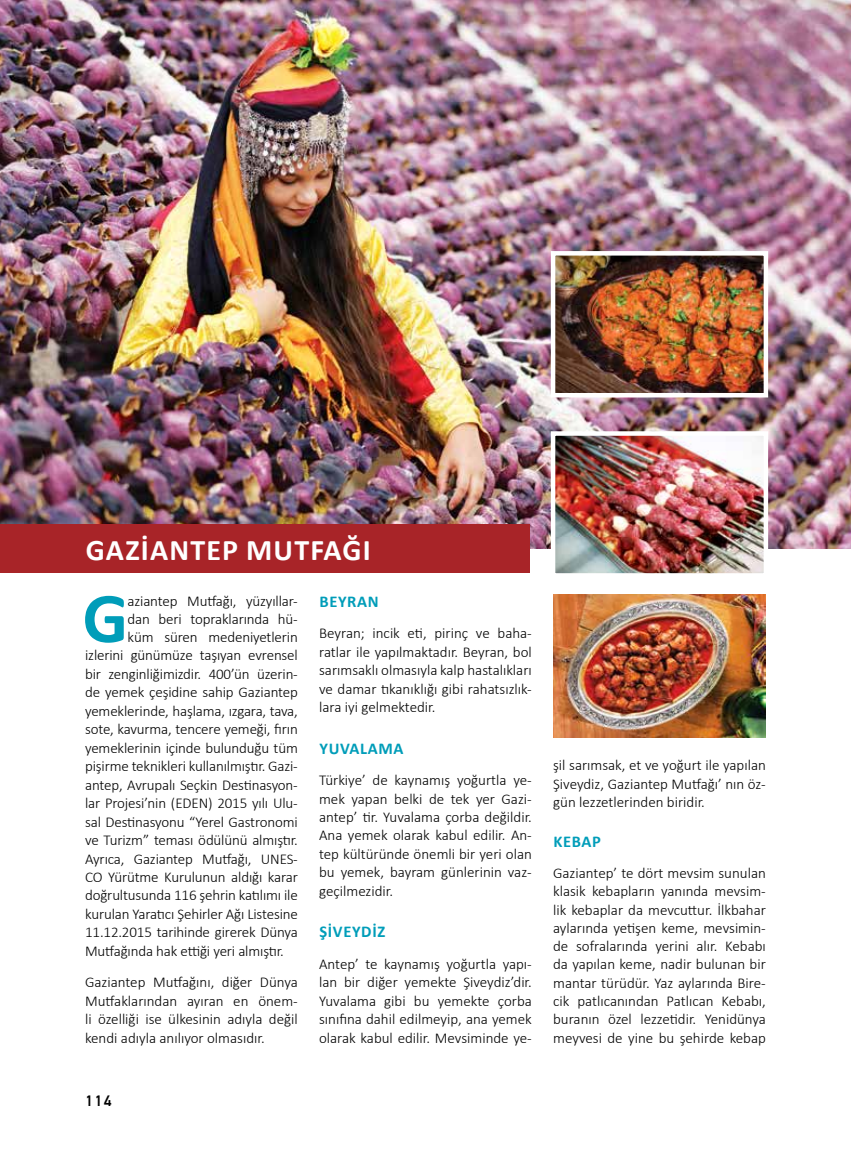
<style>
.page{position:relative;width:851px;height:1149px;background:#fff}
.page>*{position:absolute;margin:0;border:0;box-sizing:border-box;transform-origin:0 0}
.t1{font:700 71.7px "Calibri";color:#009db9}
.t2{font:700 30px "Calibri";letter-spacing:.04em;color:#fff}
.t3{font:700 16.5px "Calibri";letter-spacing:.04em;color:#009db9}
.t4{font:300 15px/18.5px "Calibri";letter-spacing:-.01em;color:#000;text-align:justify}
.t5{font:500 15px "PF Din Text Pro";color:#000}
</style>
<div class="page">
<img style="left:0;top:0;width:850px;height:549px">
<img style="left:553px;top:594px;width:212px;height:143px">
<div style="left:0;top:524px;width:529px;height:48px;background:#a82428"></div>
<img style="left:555px;top:436px;width:208px;height:136px">
<div style="left:550px;top:431px;width:218px;height:146px;border:4px solid #fff"></div>
<img style="left:555px;top:256px;width:208px;height:136px">
<div style="left:550px;top:251px;width:218px;height:146px;border:4px solid #fff"></div>
<h2 class="t2" style="left:86px;top:528px;width:182px">GAZİANTEP MUT</h2>
<h2 class="t2" style="left:310px;top:528px;width:62px">FAĞ I</h2>
<h1 class="t1" style="left:82px;top:567px;width:47px">G</h1>
<p class="t4" style="left:127px;top:591px;width:172px">aziantep Mutfağı, yüzyıllar-</p>
<p class="t4" style="left:127px;top:609px;width:172px">dan beri topraklarında hü-</p>
<p class="t4" style="left:127px;top:627px;width:172px">küm süren medeniyetlerin</p>
<p class="t4" style="left:85px;top:646px;width:214px">izlerini günümüze taşıyan evrensel</p>
<p class="t4" style="left:85px;top:664px;width:214px">bir zenginliğimizdir. 400’ün üzerin-</p>
<p class="t4" style="left:85px;top:682px;width:214px">de yemek çeşidine sahip Gaziantep</p>
<p class="t4" style="left:85px;top:701px;width:214px">yemeklerinde, haşlama, ızgara, tava,</p>
<p class="t4" style="left:85px;top:719px;width:214px">sote, kavurma, tencere yemeği, fırın</p>
<p class="t4" style="left:85px;top:738px;width:214px">yemeklerinin içinde bulunduğu tüm</p>
<p class="t4" style="left:85px;top:756px;width:214px">pişirme teknikleri kullanılmıştır. Gazi-</p>
<p class="t4" style="left:85px;top:775px;width:214px">antep, Avrupalı Seçkin Destinasyon-</p>
<p class="t4" style="left:85px;top:793px;width:214px">lar Projesi’nin (EDEN) 2015 yılı Ulu-</p>
<p class="t4" style="left:85px;top:812px;width:214px">sal Destinasyonu “Yerel Gastronomi</p>
<p class="t4" style="left:85px;top:830px;width:214px">ve Turizm” teması ödülünü almıştır.</p>
<p class="t4" style="left:85px;top:848px;width:214px">Ayrıca, Gaziantep Mutfağı, UNES-</p>
<p class="t4" style="left:85px;top:867px;width:214px">CO Yürütme Kurulunun aldığı karar</p>
<p class="t4" style="left:85px;top:885px;width:214px">doğrultusunda 116 şehrin katılımı ile</p>
<p class="t4" style="left:85px;top:904px;width:214px">kurulan Yaratıcı Şehirler Ağı Listesine</p>
<p class="t4" style="left:85px;top:922px;width:214px">11.12.2015 tarihinde girerek Dünya</p>
<p class="t4" style="left:85px;top:941px;width:200px">Mutfağında hak ettiği yeri almıştır.</p>
<p class="t4" style="left:85px;top:972px;width:214px">Gaziantep Mutfağını, diğer Dünya Mutfaklarından ayıran en önem&shy;li özelliği ise ülkesinin adıyla değil kendi adıyla anılıyor olmasıdır.</p>
<p class="t5" style="left:85px;top:1091px;width:28px">114</p>
<p class="t3" style="left:319px;top:589px;width:61px">BEYRAN</p>
<p class="t4" style="left:319px;top:623px;width:214px">Beyran; incik eti, pirinç ve baha&shy;ratlar ile yapılmaktadır. Beyran, bol sarımsaklı olmasıyla kalp hastalıkları ve damar tıkanıklığı gibi rahatsızlık&shy;lara iyi gelmektedir.</p>
<p class="t3" style="left:319px;top:736px;width:21px">YUVALAMA</p>
<p class="t4" style="left:319px;top:770px;width:214px">Türkiye’ de kaynamış yoğurtla ye&shy;mek yapan belki de tek yer Gazi&shy;antep’ tir. Yuvalama çorba değildir.<br>Ana yemek olarak kabul edilir. An&shy;tep kültüründe önemli bir yeri olan bu yemek, bayram günlerinin vaz&shy;geçilmezidir.</p>
<p class="t3" style="left:319px;top:920px;width:18px">ŞIVEYDIZ</p>
<p class="t4" style="left:319px;top:954px;width:214px">Antep’ te kaynamış yoğurtla yapı&shy;lan bir diğer yemekte Şiveydiz’dir.<br>Yuvalama gibi bu yemekte çorba sınıfına dahil edilmeyip, ana yemek olarak kabul edilir. Mevsiminde ye-</p>
<p class="t4" style="left:553px;top:755px;width:214px">şil sarımsak, et ve yoğurt ile yapılan Şiveydiz, Gaziantep Mutfağı’ nın öz&shy;gün lezzetlerinden biridir.</p>
<p class="t3" style="left:553px;top:829px;width:47px">KEBAP</p>
<p class="t4" style="left:553px;top:863px;width:214px">Gaziantep’ te dört mevsim sunulan klasik kebapların yanında mevsim&shy;lik kebaplar da mevcuttur. İlkbahar aylarında yetişen keme, mevsimin&shy;de sofralarında yerini alır. Kebabı da yapılan keme, nadir bulunan bir mantar türüdür. Yaz aylarında Bire&shy;cik patlıcanından Patlıcan Kebabı, buranın özel lezzetidir. Yenidünya meyvesi de yine bu şehirde kebap</p>
</div>
